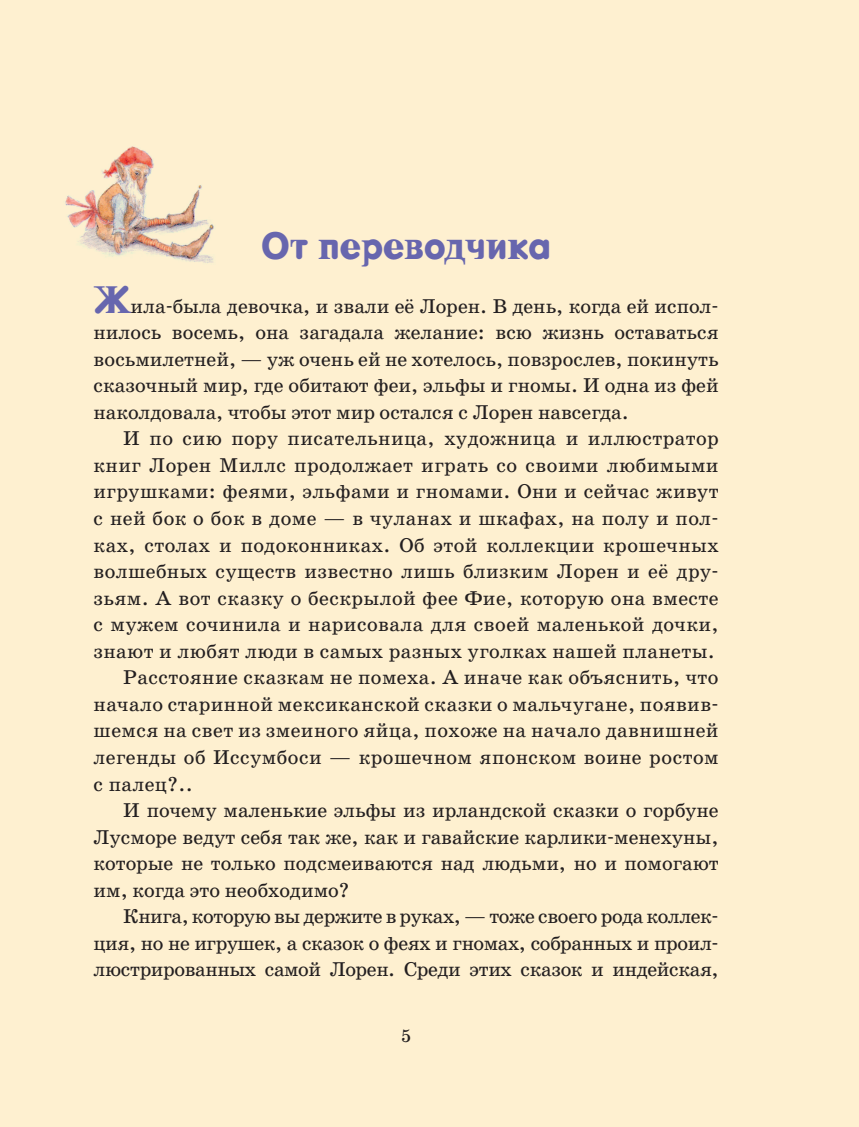
<style>
.page{position:relative;width:859px;height:1127px;background:#fef0d0}
.page>*{position:absolute;margin:0;border:0;box-sizing:border-box;transform-origin:0 0}
.t1{font:700 37.5px "Dead History Cyrillic";color:#6766ae}
.t2{font:20.25px/26.5px "School";letter-spacing:.02em;color:#231f20;text-align:justify}
.t3{font:20.25px "School";color:#231f20}
.t4{font:20.25px "School";letter-spacing:-.02em;color:#231f20}
.t5{font:18px "School";color:#231f20}
.s1{font-family:"Dead History Cyrillic";font-weight:700;font-size:37.5px;color:#6766ae}
</style>
<div class="page">
<img style="left:65px;top:146px;width:149px;height:117px">
<h1 class="t1" style="left:261px;top:223px;width:292px">От переводчика</h1>
<p class="t2" style="left:94px;top:294px;width:627px"><span class="s1">Ж</span>ила-была девочка, и звали её Лорен. в день, когда ей испол&shy;нилось восемь, она загадала желание: всю жизнь оставаться восьмилетней, — уж очень ей не хотелось, повзрослев, покинуть сказочный мир, где обитают феи, эльфы и гномы. и одна из фей наколдовала, чтобы этот мир остался с Лорен навсегда.</p>
<p class="t2" style="left:123px;top:427px;width:597px">и по сию пору писательница, художница и иллюстратор</p>
<p class="t2" style="left:94px;top:453px;width:626px">книг Лорен Миллс продолжает играть со своими любимыми</p>
<p class="t2" style="left:94px;top:480px;width:626px">игрушками: феями, эльфами и гномами. Они и сейчас живут</p>
<p class="t2" style="left:94px;top:506px;width:627px">с ней бок о бок в доме — в чуланах и шкафах, на полу и пол-</p>
<p class="t2" style="left:94px;top:533px;width:627px">ках, столах и подоконниках. Об этой коллекции крошечных</p>
<p class="t2" style="left:94px;top:560px;width:627px">волшебных существ известно лишь близким Лорен и её дру-</p>
<p class="t2" style="left:94px;top:586px;width:627px">зьям. а вот сказку о бескрылой фее Фие, которую она вместе</p>
<p class="t2" style="left:94px;top:613px;width:627px">с мужем сочинила и нарисовала для своей маленькой дочки,</p>
<p class="t2" style="left:94px;top:639px;width:623px">знают и любят люди в самых разных уголках нашей планеты.</p>
<p class="t2" style="left:123px;top:666px;width:597px">расстояние сказкам не помеха. а иначе как объяснить, что</p>
<p class="t2" style="left:94px;top:692px;width:627px">начало старинной мексиканской сказки о мальчугане, появив-</p>
<p class="t2" style="left:94px;top:719px;width:627px">шемся на свет из змеиного яйца, похоже на начало давнишней</p>
<p class="t2" style="left:94px;top:745px;width:626px">легенды об иссумбоси — крошечном японском воине ростом</p>
<p class="t2" style="left:94px;top:772px;width:101px">с палец?..</p>
<p class="t3" style="left:123px;top:803px;width:597px">и почему маленькие эльфы из ирландской сказки о горбуне</p>
<p class="t3" style="left:94px;top:829px;width:626px">Лусморе ведут себя так же, как и гавайские карлики-менехуны,</p>
<p class="t3" style="left:94px;top:856px;width:627px">которые не только подсмеиваются над людьми, но и помогают</p>
<p class="t3" style="left:94px;top:882px;width:257px">им, когда это необходимо?</p>
<p class="t4" style="left:123px;top:909px;width:597px">книга, которую вы держите в руках, — тоже своего рода коллек-</p>
<p class="t4" style="left:94px;top:935px;width:627px">ция, но не игрушек, а сказок о феях и гномах, собранных и проил-</p>
<p class="t4" style="left:94px;top:962px;width:627px">люстрированных самой Лорен. Среди этих сказок и индейская,</p>
<p class="t5" style="left:401px;top:1029px;width:12px">5</p>
</div>
